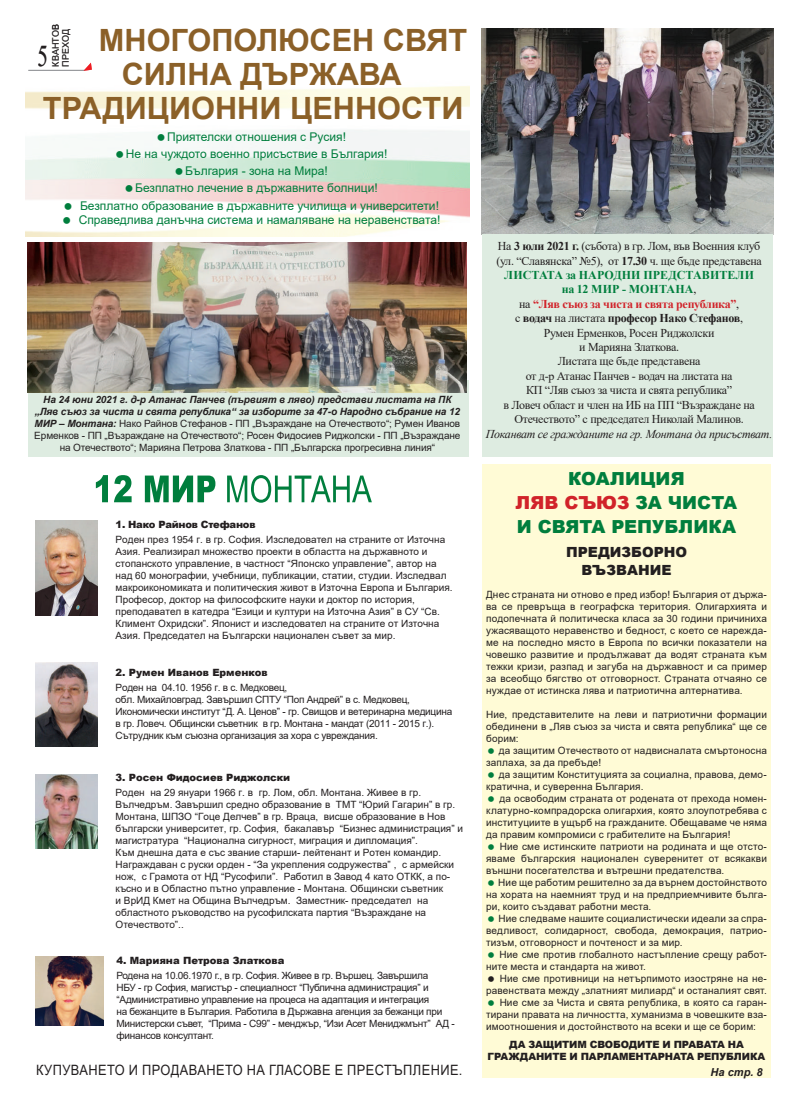
<style>
.page{position:relative;width:800px;height:1106px;background:#fff}
.page>*{position:absolute;margin:0;border:0;box-sizing:border-box;transform-origin:0 0}
.t1{font:700 30.7px "Arial";color:#8b6028}
.t2{font:30px "Times New Roman";color:#231f20;scale:.7 1}
.t3{font:900 18px/24px "Arial";color:#007e3d;text-align:center}
.t4{font:14.2px "Arial";letter-spacing:.035em;color:#231f20;scale:.9 1}
.t5{font:900 14px/18px "Arial";color:#231f20;text-align:center}
.t6{font:12px/14.4px "Times New Roman";letter-spacing:-.025em;color:#231f20;text-align:center}
.t7{font:12px/17.2px "Arial";color:#007e3d;text-align:center}
.t8{font:italic 12px "Times New Roman";letter-spacing:-.025em;color:#231f20}
.t9{font:italic 700 11px "Arial";color:#231f20}
.t10{font:10px/12px "Arial";color:#231f20;text-align:justify}
.t11{font:10px/12px "Arial";letter-spacing:-.025em;color:#231f20}
.t12{font:900 10px/12px "Arial";letter-spacing:-.005em;color:#231f20;text-align:center}
.t13{font:900 10px "Arial";letter-spacing:-.025em;color:#231f20}
.t14{font:9px/10px "Arial";letter-spacing:.005em;color:#231f20}
.s1{font-weight:700;font-style:italic}
.s2{font-weight:700}
.s3{font-weight:700;color:#007e3d}
.s4{font-weight:700;color:#d1232a}
.s5{color:#d1232a}
</style>
<div class="page">
<div style="left:482px;top:464px;width:288px;height:613px;background:#fffbd6"></div>
<div style="left:29px;top:381px;width:440px;height:76px;background:#deece1"></div>
<hr style="left:28px;top:70px;width:57px;height:1px;background:#939598">
<svg style="left:83px;top:63px;width:9px;height:8px"></svg>
<img style="left:35px;top:956px;width:68px;height:69px">
<img style="left:35px;top:662px;width:63px;height:84px">
<img style="left:35px;top:774px;width:63px;height:74px">
<img style="left:35px;top:520px;width:63px;height:95px">
<svg style="left:96px;top:475px;width:276px;height:28px"></svg>
<img style="left:481px;top:28px;width:291px;height:206px">
<img style="left:27px;top:242px;width:439px;height:151px">
<div style="left:482px;top:234px;width:290px;height:223px;background:#deece1"></div>
<svg style="left:176px;top:168px;width:7px;height:7px"></svg>
<svg style="left:126px;top:185px;width:7px;height:7px"></svg>
<p class="t14" style="left:51px;top:67px;width:44px;rotate:-90deg">КВАНТОВ<br>ПРЕХОД</p>
<h1 class="t1" style="left:99px;top:18px;width:370px">МНОГОПОЛЮСЕН СВЯТ</h1>
<h1 class="t1" style="left:122px;top:52px;width:281px">СИЛНА ДЪРЖАВА</h1>
<h1 class="t1" style="left:43px;top:86px;width:422px">ТРАДИЦИОННИ ЦЕННОСТИ</h1>
<h2 class="t2" style="left:37px;top:35px;width:16px">5</h2>
<p class="t7" style="left:80px;top:128px;width:360px">Приятелски отношения с Русия!<br>Не на чуждото военно присъствие в България!<br>България - зона на Мира!<br>Безплатно лечение в държавните болници!<br>Безплатно образование в държавните училища и университети!</p>
<p class="t7" style="left:79px;top:211px;width:363px">Справедлива данъчна система и намаляване на неравенствата!</p>
<p class="t10" style="left:34px;top:393px;width:427px;text-align:center"><span class="s1">На 24 юни 2021 г. д-р Атанас Панчев (първият в ляво) представи листата на ПК „Ляв съюз за чиста и свята република“ за изборите за 47-о Народно събрание на 12<br>МИР – Монтана:</span> Нако Райнов Стефанов - ПП „Възраждане на Отечеството“; Румен Иванов Ерменков - ПП „Възраждане на Отечеството“; Росен Фидосиев Риджолски - ПП „Възраждане на Отечеството“; Марияна Петрова Златкова - ПП „Българска прогресивна линия“</p>
<p class="t13" style="left:116px;top:517px;width:141px">1. Нако Райнов Стефанов</p>
<p class="t10" style="left:116px;top:533px;width:338px;text-align:left">Роден през 1954 г. в гр. София. Изследовател на страните от Източна Азия. Реализирал множество проекти в областта на държавното и стопанското управление, в частност “Японско управление”, автор на над 60 монографии, учебници, публикации, статии, студии. Изследвал макроикономиката и политическия живот в Източна Европа и България.<br>Професор, доктор на философските науки и доктор по история, преподавател в катедра “Езици и култури на Източна Азия” в СУ “Св.<br>Климент Охридски”. Японист и изследовател на страните от Източна Азия. Председател на Български национален съвет за мир.</p>
<p class="t12" style="left:116px;top:666px;width:154px">2. Румен Иванов Ерменков</p>
<p class="t11" style="left:116px;top:681px;width:338px">Роден на 04.10. 1956 г. в с. Медковец,<br>обл. Михайловград. Завършил СПТУ “Поп Андрей” в с. Медковец, Икономически институт “Д. А. Ценов” - гр. Свищов и ветеринарна медицина в гр. Ловеч. Общински съветник в гр. Монтана - мандат (2011 - 2015 г.).<br>Сътрудник към съюзна организация за хора с увреждания.</p>
<p class="t12" style="left:116px;top:771px;width:176px">3. Росен Фидосиев Риджолски</p>
<p class="t10" style="left:116px;top:786px;width:349px;text-align:left">Роден на 29 януари 1966 г. в гр. Лом, обл. Монтана. Живее в гр.<br>Вълчедръм. Завършил средно образование в ТМТ “Юрий Гагарин” в гр.<br>Монтана, ШПЗО “Гоце Делчев” в гр. Враца, висше образование в Нов български университет, гр. София, бакалавър “Бизнес администрация” и магистратура “Национална сигурност, миграция и дипломация”.<br>Към днешна дата е със звание старши- лейтенант и Ротен командир.<br>Награждаван с руски орден - “За укрепления содружества” , с армейски нож, с Грамота от НД “Русофили”. Работил в Завод 4 като ОТКК, а по&shy;късно и в Областно пътно управление - Монтана. Общински съветник<br>и ВрИД Кмет на Община Вълчедръм. Заместник- председател на областното ръководство на русофилската партия “Възраждане на Отечеството”..</p>
<p class="t12" style="left:116px;top:954px;width:169px">4. Марияна Петрова Златкова</p>
<p class="t11" style="left:116px;top:969px;width:340px">Родена на 10.06.1970 г., в гр. София. Живее в гр. Вършец. Завършила<br>НБУ - гр София, магистър - специалност “Публична администрация” и “Административно управление на процеса на адаптация и интеграция<br>на бежанците в България. Работила в Държавна агенция за бежанци при Министерски съвет, “Прима - С99” - менджър, “Изи Асет Мениджмънт” АД - финансов консултант.</p>
<h3 class="t4" style="left:36px;top:1059px;width:475px">КУПУВАНЕТО И ПРОДАВАНЕТО НА ГЛАСОВЕ Е ПРЕСТЪПЛЕНИЕ.</h3>
<p class="t6" style="left:496px;top:239px;width:267px">На <span class="s2">3 юли 2021 г.</span> (събота) в гр. Лом, във Военния клуб (ул. “Славянска” №5), от <span class="s2">17.30</span> ч. ще бъде представена <span class="s3">ЛИСТАТА за НАРОДНИ ПРЕДСТАВИТЕЛИ<br>на 12 МИР - МОНТАНА</span>,<br>на <span class="s4">“Ляв съюз за чиста и свята република”</span>,<br>с <span class="s2">водач</span> на листата <span class="s2">професор Нако Стефанов</span>,<br>Румен Ерменков, Росен Риджолски<br>и Марияна Златкова.<br>Листата ще бъде представена<br>от д-р Атанас Панчев - водач на листата на<br>КП “Ляв съюз за чиста и свята република”<br>в Ловеч област и член на ИБ на ПП “Възраждане на Отечеството” с председател Николай Малинов.</p>
<p class="t8" style="left:486px;top:425px;width:288px">Поканват се гражданите на гр. Монтана да присъстват.</p>
<h3 class="t3" style="left:515px;top:466px;width:223px">КОАЛИЦИЯ<br><span class="s5">ЛЯВ СЪЮЗ</span> ЗА ЧИСТА<br>И СВЯТА РЕПУБЛИКА</h3>
<h3 class="t5" style="left:566px;top:542px;width:122px">ПРЕДИЗБОРНО<br>ВЪЗВАНИЕ</h3>
<p class="t10" style="left:486px;top:588px;width:282px">Днес страната ни отново е пред избор! България от държа&shy;ва се превръща в географска територия. Олигархията и подопечната й политическа класа за 30 години причиниха ужасяващото неравенство и бедност, с което се нарежда&shy;ме на последно място в Европа по всички показатели на човешко развитие и продължават да водят страната към тежки кризи, разпад и загуба на държавност и са пример за всеобщо бягство от отговорност. Страната отчаяно се нуждае от истинска лява и патриотична алтернатива.</p>
<p class="t10" style="left:486px;top:708px;width:282px">Ние, представителите на леви и патриотични формации обединени в „Ляв съюз за чиста и свята република“ ще се борим:</p>
<p class="t10" style="left:486px;top:744px;width:282px;text-indent:13px">да защитим Отечеството от надвисналата смъртоносна заплаха, за да пребъде!</p>
<p class="t10" style="left:486px;top:768px;width:282px;text-indent:13px">да защитим Конституцията за социална, правова, демо&shy;кратична, и суверенна България.</p>
<p class="t10" style="left:486px;top:792px;width:282px;text-indent:13px">да освободим страната от родената от прехода номен&shy;клатурно-компрадорска олигархия, която злоупотребява с институциите в ущърб на гражданите. Обещаваме че няма да правим компромиси с грабителите на България!</p>
<p class="t10" style="left:486px;top:840px;width:282px;text-indent:14px">Ние сме истинските патриоти на родината и ще отсто&shy;яваме българския национален суверенитет от всякакви външни посегателства и вътрешни предателства.</p>
<p class="t10" style="left:486px;top:876px;width:282px;text-indent:12px">Ние ще работим решително за да върнем достойнството на хората на наемният труд и на предприемчивите бълга&shy;ри, които създават работни места.</p>
<p class="t10" style="left:486px;top:912px;width:282px;text-indent:12px">Ние следваме нашите социалистически идеали за спра&shy;ведливост, солидарност, свобода, демокрация, патрио&shy;тизъм, отговорност и почтеност и за мир.</p>
<p class="t10" style="left:486px;top:948px;width:282px;text-indent:13px">Ние сме против глобалното настъпление срещу работ&shy;ните места и стандарта на живот.</p>
<p class="t10" style="left:499px;top:972px;width:268px">Ние сме противници на нетърпимото изостряне на не-</p>
<p class="t10" style="left:486px;top:984px;width:282px">равенствата между „златният милиард“ и останалият свят.</p>
<p class="t10" style="left:499px;top:996px;width:269px">Ние сме за Чиста и свята република, в която са гаран-</p>
<p class="t10" style="left:486px;top:1008px;width:282px">тирани правата на личността, хуманизма в човешките вза-</p>
<p class="t10" style="left:486px;top:1020px;width:271px">имоотношения и достойнството на всеки и ще се борим:</p>
<p class="t12" style="left:487px;top:1037px;width:279px">ДА ЗАЩИТИМ СВОБОДИТЕ И ПРАВАТА НА<br>ГРАЖДАНИТЕ И ПАРЛАМЕНТАРНАТА РЕПУБЛИКА</p>
<p class="t9" style="left:710px;top:1065px;width:53px">На стр. 8</p>
</div>
